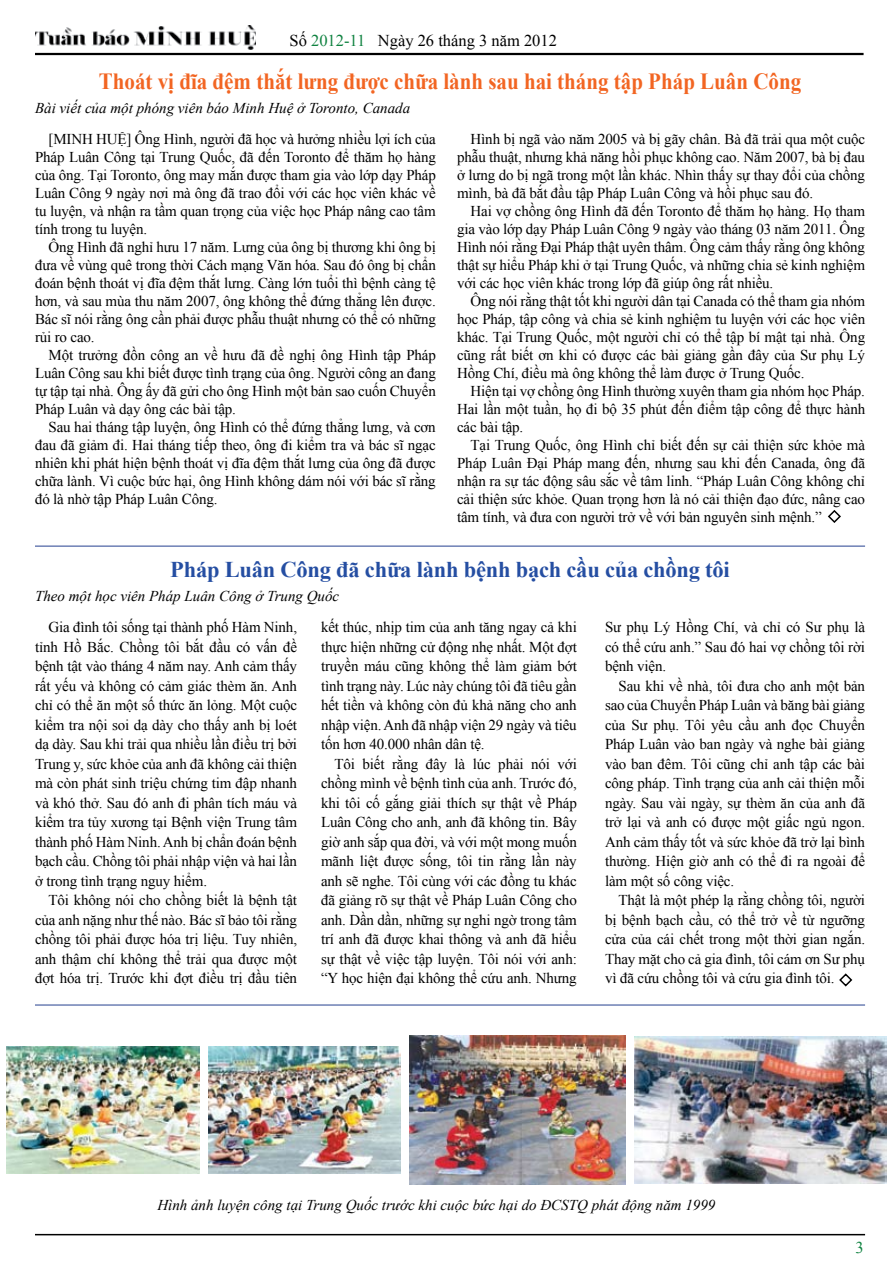
<style>
.page{position:relative;width:893px;height:1263px;background:#fff}
.page>*{position:absolute;margin:0;border:0;box-sizing:border-box;transform-origin:0 0}
.t1{font:700 23.1px "Times New Roman";color:#f26522;scale:.91 1}
.t2{font:700 22.5px "Times New Roman";letter-spacing:-.01em;color:#254ea2}
.t3{font:16.5px "Times New Roman";color:#000}
.t4{font:16.5px "Times New Roman";color:#0f8240}
.t5{font:15px/19.5px "Times New Roman";letter-spacing:-.01em;color:#000;text-align:justify}
.t6{font:italic 15px "Times New Roman";color:#000}
.s1{color:#0f8240}
</style>
<div class="page">
<hr style="left:35px;top:1234px;width:830px;height:1px;background:#000">
<img style="left:35px;top:26px;width:221px;height:24px">
<hr style="left:35px;top:53px;width:828px;height:2px;background:#000">
<svg style="left:828px;top:510px;width:13px;height:13px"></svg>
<svg style="left:839px;top:973px;width:14px;height:14px"></svg>
<hr style="left:35px;top:546px;width:830px;height:1px;background:#25408f">
<hr style="left:35px;top:1005px;width:830px;height:1px;background:#25408f">
<img style="left:6px;top:1046px;width:193px;height:127px">
<img style="left:208px;top:1046px;width:192px;height:127px">
<img style="left:409px;top:1035px;width:216px;height:149px">
<img style="left:635px;top:1036px;width:252px;height:147px">
<p class="t3" style="left:290px;top:30px;width:269px">Số <span class="s1">2012-11</span> Ngày 26 tháng 3 năm 2012</p>
<h1 class="t1" style="left:99px;top:66px;width:773px">Thoát vị đĩa đệm thắt lưng được chữa lành sau hai tháng tập Pháp Luân Công</h1>
<p class="t5" style="left:35px;top:130px;width:402px;line-height:18px;text-indent:14px">[MINH HUỆ] Ông Hình, người đã học và hưởng nhiều lợi ích của Pháp Luân Công tại Trung Quốc, đã đến Toronto để thăm họ hàng của ông. Tại Toronto, ông may mắn được tham gia vào lớp dạy Pháp Luân Công 9 ngày nơi mà ông đã trao đổi với các học viên khác về tu luyện, và nhận ra tầm quan trọng của việc học Pháp nâng cao tâm tính trong tu luyện.</p>
<p class="t5" style="left:35px;top:238px;width:402px;line-height:18px;text-indent:14px">Ông Hình đã nghỉ hưu 17 năm. Lưng của ông bị thương khi ông bị đưa về vùng quê trong thời Cách mạng Văn hóa. Sau đó ông bị chẩn đoán bệnh thoát vị đĩa đệm thắt lưng. Càng lớn tuổi thì bệnh càng tệ hơn, và sau mùa thu năm 2007, ông không thể đứng thẳng lên được.<br>Bác sĩ nói rằng ông cần phải được phẫu thuật nhưng có thể có những rủi ro cao.</p>
<p class="t5" style="left:35px;top:346px;width:402px;line-height:18px;text-indent:14px">Một trưởng đồn công an về hưu đã đề nghị ông Hình tập Pháp Luân Công sau khi biết được tình trạng của ông. Người công an đang tự tập tại nhà. Ông ấy đã gửi cho ông Hình một bản sao cuốn Chuyển Pháp Luân và dạy ông các bài tập.</p>
<p class="t5" style="left:35px;top:418px;width:402px;line-height:18px;text-indent:14px">Sau hai tháng tập luyện, ông Hình có thể đứng thẳng lưng, và cơn đau đã giảm đi. Hai tháng tiếp theo, ông đi kiểm tra và bác sĩ ngạc nhiên khi phát hiện bệnh thoát vị đĩa đệm thắt lưng của ông đã được chữa lành. Vì cuộc bức hại, ông Hình không dám nói với bác sĩ rằng đó là nhờ tập Pháp Luân Công.</p>
<p class="t6" style="left:35px;top:97px;width:377px">Bài viết của một phóng viên báo Minh Huệ ở Toronto, Canada</p>
<p class="t5" style="left:457px;top:130px;width:409px;line-height:18px;text-indent:14px">Hình bị ngã vào năm 2005 và bị gãy chân. Bà đã trải qua một cuộc phẫu thuật, nhưng khả năng hồi phục không cao. Năm 2007, bà bị đau ở lưng do bị ngã trong một lần khác. Nhìn thấy sự thay đổi của chồng mình, bà đã bắt đầu tập Pháp Luân Công và hồi phục sau đó.</p>
<p class="t5" style="left:457px;top:202px;width:409px;line-height:18px;text-indent:14px">Hai vợ chồng ông Hình đã đến Toronto để thăm họ hàng. Họ tham gia vào lớp dạy Pháp Luân Công 9 ngày vào tháng 03 năm 2011. Ông Hình nói rằng Đại Pháp thật uyên thâm. Ông cảm thấy rằng ông không thật sự hiểu Pháp khi ở tại Trung Quốc, và những chia sẻ kinh nghiệm với các học viên khác trong lớp đã giúp ông rất nhiều.</p>
<p class="t5" style="left:457px;top:292px;width:410px;line-height:18px;text-indent:14px">Ông nói rằng thật tốt khi người dân tại Canada có thể tham gia nhóm học Pháp, tập công và chia sẻ kinh nghiệm tu luyện với các học viên khác. Tại Trung Quốc, một người chỉ có thể tập bí mật tại nhà. Ông cũng rất biết ơn khi có được các bài giảng gần đây của Sư phụ Lý Hồng Chí, điều mà ông không thể làm được ở Trung Quốc.</p>
<p class="t5" style="left:457px;top:382px;width:410px;line-height:18px;text-indent:14px">Hiện tại vợ chồng ông Hình thường xuyên tham gia nhóm học Pháp.<br>Hai lần một tuần, họ đi bộ 35 phút đến điểm tập công để thực hành các bài tập.</p>
<p class="t5" style="left:457px;top:436px;width:409px;line-height:18px;text-indent:14px">Tại Trung Quốc, ông Hình chỉ biết đến sự cải thiện sức khỏe mà Pháp Luân Đại Pháp mang đến, nhưng sau khi đến Canada, ông đã nhận ra sự tác động sâu sắc về tâm linh. “Pháp Luân Công không chỉ cải thiện sức khỏe. Quan trọng hơn là nó cải thiện đạo đức, nâng cao tâm tính, và đưa con người trở về với bản nguyên sinh mệnh.”</p>
<h2 class="t2" style="left:170px;top:554px;width:561px">Pháp Luân Công đã chữa lành bệnh bạch cầu của chồng tôi</h2>
<p class="t6" style="left:35px;top:585px;width:306px">Theo một học viên Pháp Luân Công ở Trung Quốc</p>
<p class="t5" style="left:35px;top:617px;width:264px;text-indent:14px">Gia đình tôi sống tại thành phố Hàm Ninh, tỉnh Hồ Bắc. Chồng tôi bắt đầu có vấn đề bệnh tật vào tháng 4 năm nay. Anh cảm thấy rất yếu và không có cảm giác thèm ăn. Anh chỉ có thể ăn một số thức ăn lỏng. Một cuộc kiểm tra nội soi dạ dày cho thấy anh bị loét dạ dày. Sau khi trải qua nhiều lần điều trị bởi Trung y, sức khỏe của anh đã không cải thiện mà còn phát sinh triệu chứng tim đập nhanh và khó thở. Sau đó anh đi phân tích máu và kiểm tra tủy xương tại Bệnh viện Trung tâm thành phố Hàm Ninh. Anh bị chẩn đoán bệnh bạch cầu. Chồng tôi phải nhập viện và hai lần ở trong tình trạng nguy hiểm.</p>
<p class="t5" style="left:35px;top:890px;width:264px;text-indent:14px">Tôi không nói cho chồng biết là bệnh tật của anh nặng như thế nào. Bác sĩ bảo tôi rằng chồng tôi phải được hóa trị liệu. Tuy nhiên, anh thậm chí không thể trải qua được một đợt hóa trị. Trước khi đợt điều trị đầu tiên</p>
<p class="t5" style="left:321px;top:617px;width:257px">kết thúc, nhịp tim của anh tăng ngay cả khi thực hiện những cử động nhẹ nhất. Một đợt truyền máu cũng không thể làm giảm bớt tình trạng này. Lúc này chúng tôi đã tiêu gần hết tiền và không còn đủ khả năng cho anh nhập viện. Anh đã nhập viện 29 ngày và tiêu tốn hơn 40.000 nhân dân tệ.</p>
<p class="t5" style="left:321px;top:754px;width:257px;text-indent:14px">Tôi biết rằng đây là lúc phải nói với chồng mình về bệnh tình của anh. Trước đó, khi tôi cố gắng giải thích sự thật về Pháp Luân Công cho anh, anh đã không tin. Bây giờ anh sắp qua đời, và với một mong muốn mãnh liệt được sống, tôi tin rằng lần này anh sẽ nghe. Tôi cùng với các đồng tu khác đã giảng rõ sự thật về Pháp Luân Công cho anh. Dần dần, những sự nghi ngờ trong tâm trí anh đã được khai thông và anh đã hiểu sự thật về việc tập luyện. Tôi nói với anh: “Y học hiện đại không thể cứu anh. Nhưng</p>
<p class="t5" style="left:605px;top:617px;width:262px">Sư phụ Lý Hồng Chí, và chỉ có Sư phụ là có thể cứu anh.” Sau đó hai vợ chồng tôi rời bệnh viện.</p>
<p class="t5" style="left:605px;top:676px;width:262px;text-indent:14px">Sau khi về nhà, tôi đưa cho anh một bản sao của Chuyển Pháp Luân và băng bài giảng của Sư phụ. Tôi yêu cầu anh đọc Chuyển Pháp Luân vào ban ngày và nghe bài giảng vào ban đêm. Tôi cũng chỉ anh tập các bài công pháp. Tình trạng của anh cải thiện mỗi ngày. Sau vài ngày, sự thèm ăn của anh đã trở lại và anh có được một giấc ngủ ngon.<br>Anh cảm thấy tốt và sức khỏe đã trở lại bình thường. Hiện giờ anh có thể đi ra ngoài để làm một số công việc.</p>
<p class="t5" style="left:605px;top:890px;width:262px;text-indent:14px">Thật là một phép lạ rằng chồng tôi, người bị bệnh bạch cầu, có thể trở về từ ngưỡng cửa của cái chết trong một thời gian ngắn.<br>Thay mặt cho cả gia đình, tôi cám ơn Sư phụ vì đã cứu chồng tôi và cứu gia đình tôi.</p>
<p class="t6" style="left:157px;top:1194px;width:560px">Hình ảnh luyện công tại Trung Quốc trước khi cuộc bức hại do ĐCSTQ phát động năm 1999</p>
<p class="t4" style="left:855px;top:1236px;width:10px">3</p>
</div>
